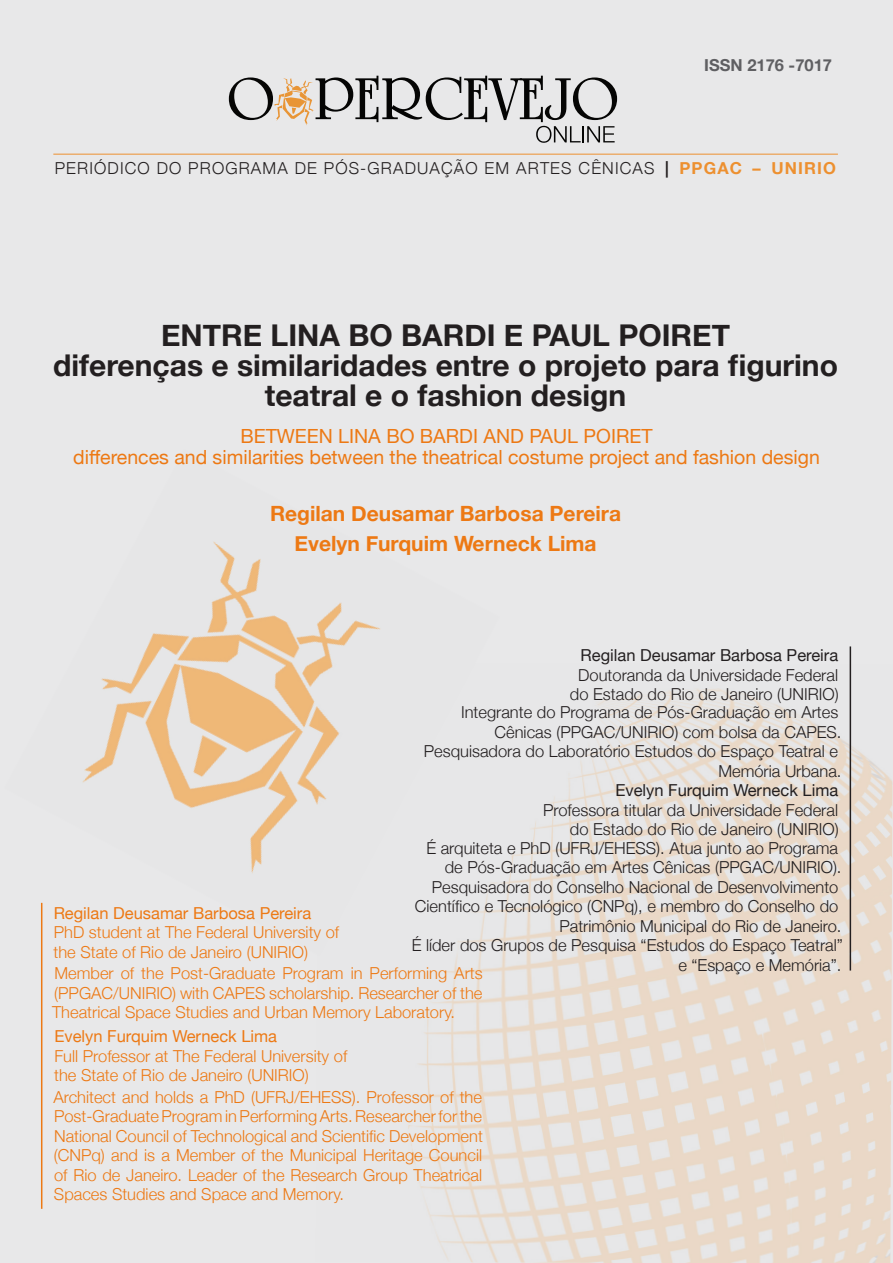
<style>
.page{position:relative;width:893px;height:1263px;background:#fff}
.page>*{position:absolute;margin:0;border:0;box-sizing:border-box;transform-origin:0 0}
.t1{font:700 30px/30px "Helvetica Neue";color:#231f20;text-align:center}
.t2{font:700 21px "Helvetica Neue";color:#ed7914}
.t3{font:19.5px "Helvetica Neue";color:#ed7914}
.t4{font:300 16.5px/19.5px "Helvetica Neue";color:#ed7914;text-align:justify}
.t5{font:300 16.5px/19.5px "Helvetica Neue";color:#231f20;text-align:right}
.t6{font:300 16.5px "Helvetica Neue";letter-spacing:.07em;color:#231f20}
.t7{font:16.5px "Helvetica Neue";color:#231f20}
.t8{font:16.5px "Helvetica Neue";color:#ed7914}
.t9{font:700 16.5px "Helvetica Neue";color:#5f5f62}
.t10{font:300 14.1px "Helvetica Neue";color:#201e1f}
.s1{color:#ecae51}
.s2{font-weight:700}
.s3{font-weight:700;color:#ed9030}
</style>
<div class="page">
<div style="left:0;top:0;width:892px;height:1263px;background:#e8e8e9"></div>
<img style="left:408px;top:662px;width:485px;height:601px">
<img style="left:41px;top:541px;width:459px;height:415px">
<hr style="left:850px;top:646px;width:1px;height:324px;background:#231f20">
<svg style="left:229px;top:76px;width:388px;height:67px"></svg>
<hr style="left:53px;top:154px;width:785px;height:1px;background:#ed9030">
<hr style="left:41px;top:903px;width:1px;height:306px;background:#ed7914">
<p class="t9" style="left:704px;top:50px;width:129px">ISSN 2176 -7017</p>
<p class="t10" style="left:157px;top:152px;width:563px">PERIÓDICO DO PROGRAMA DE PÓS-GRADUAÇÃO EM ARTES CÊNICAS <span class="s1">PPGAC/UNIRIO</span></p>
<p class="t6" style="left:55px;top:155px;width:783px">PERIÓDICO DO PROGRAMA DE PÓS-GRADUAÇÃO EM ARTES CÊNICAS <span class="s2">|</span> <span class="s3">PPGAC – UNIRIO</span></p>
<p class="t1" style="left:161px;top:319px;width:570px">ENTRE LINA BO BARDI E PAUL POIRET</p>
<p class="t1" style="left:53px;top:349px;width:786px">diferenças e similaridades entre o projeto para figurino teatral e o fashion design</p>
<p class="t3" style="left:240px;top:420px;width:414px">BETWEEN LINA BO BARDI AND PAUL POIRET</p>
<p class="t3" style="left:73px;top:441px;width:748px">differences and similarities between the theatrical costume project and fashion design</p>
<p class="t2" style="left:270px;top:495px;width:353px">Regilan Deusamar Barbosa Pereira</p>
<p class="t2" style="left:295px;top:525px;width:304px">Evelyn Furquim Werneck Lima</p>
<p class="t7" style="left:581px;top:641px;width:259px">Regilan Deusamar Barbosa Pereira</p>
<p class="t5" style="left:578px;top:664px;width:261px">Doutoranda da Universidade Federal</p>
<p class="t5" style="left:570px;top:683px;width:270px">do Estado do Rio de Janeiro (UNIRIO)</p>
<p class="t5" style="left:424px;top:702px;width:419px">Integrante do Programa de Pós-Graduação em Artes Cênicas (PPGAC/UNIRIO) com bolsa da CAPES.<br>Pesquisadora do Laboratório Estudos do Espaço Teatral e Memória Urbana.</p>
<p class="t7" style="left:615px;top:776px;width:224px">Evelyn Furquim Werneck Lima</p>
<p class="t5" style="left:543px;top:799px;width:296px">Professora titular da Universidade Federal</p>
<p class="t5" style="left:570px;top:819px;width:270px">do Estado do Rio de Janeiro (UNIRIO)</p>
<p class="t5" style="left:415px;top:837px;width:428px">É arquiteta e PhD (UFRJ/EHESS). Atua junto ao Programa de Pós-Graduação em Artes Cênicas (PPGAC/UNIRIO).<br>Pesquisadora do Conselho Nacional de Desenvolvimento Científico e Tecnológico (CNPq), e membro do Conselho do Patrimônio Municipal do Rio de Janeiro.</p>
<p class="t5" style="left:412px;top:934px;width:433px">É líder dos Grupos de Pesquisa “Estudos do Espaço Teatral” e “Espaço e Memória”.</p>
<p class="t8" style="left:54px;top:898px;width:259px">Regilan Deusamar Barbosa Pereira</p>
<p class="t4" style="left:54px;top:921px;width:287px">PhD student at The Federal University of</p>
<p class="t4" style="left:54px;top:941px;width:256px">the State of Rio de Janeiro (UNIRIO)</p>
<p class="t4" style="left:52px;top:962px;width:432px">Member of the Post-Graduate Program in Performing Arts (PPGAC/UNIRIO) with CAPES scholarship. Researcher of the Theatrical Space Studies and Urban Memory Laboratory.</p>
<p class="t8" style="left:54px;top:1022px;width:224px">Evelyn Furquim Werneck Lima</p>
<p class="t4" style="left:54px;top:1045px;width:294px">Full Professor at The Federal University of</p>
<p class="t4" style="left:54px;top:1064px;width:256px">the State of Rio de Janeiro (UNIRIO)</p>
<p class="t4" style="left:53px;top:1086px;width:431px">Architect and holds a PhD (UFRJ/EHESS). Professor of the Post-Graduate Program in Performing Arts. Researcher for the National Council of Technological and Scientific Development (CNPq) and is a Member of the Municipal Heritage Council of Rio de Janeiro. Leader of the Research Group Theatrical Spaces Studies and Space and Memory.</p>
</div>
